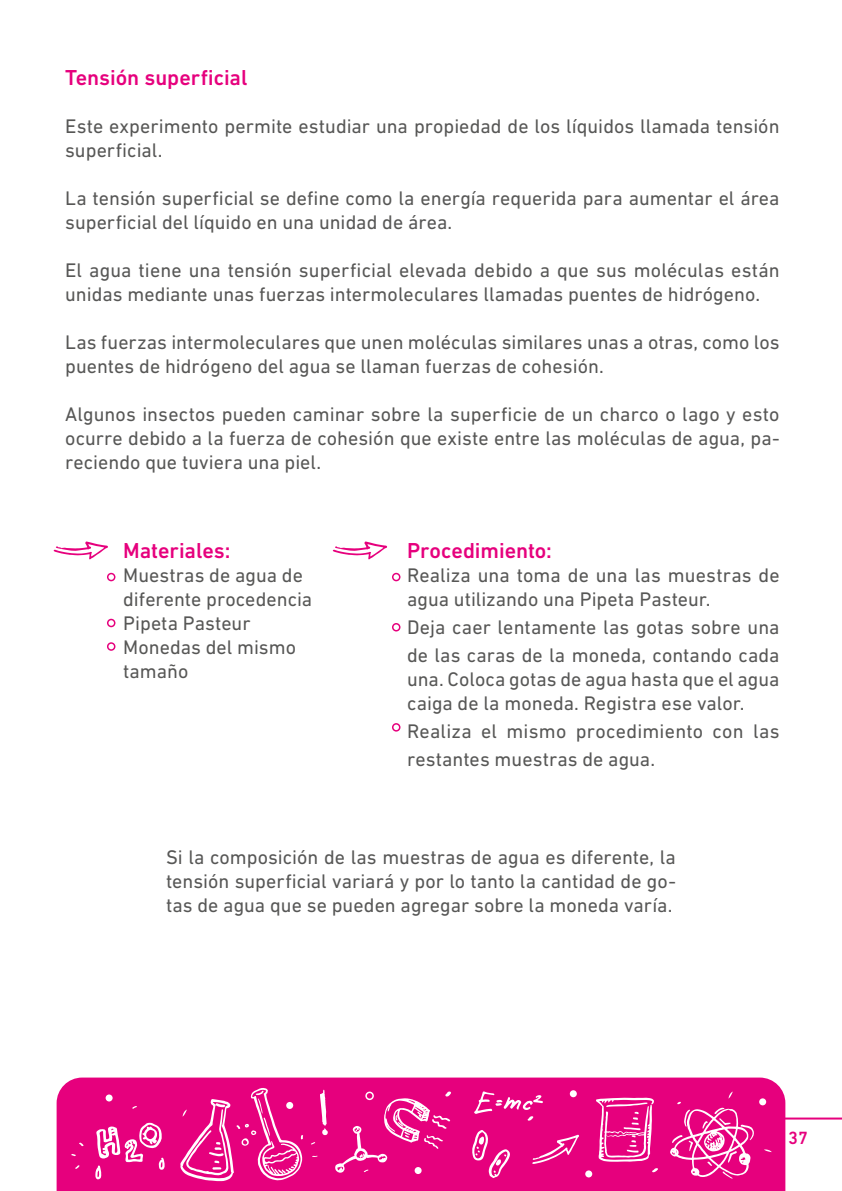
<style>
.page{position:relative;width:842px;height:1191px;background:#fff}
.page>*{position:absolute;margin:0;border:0;box-sizing:border-box;transform-origin:0 0}
.t1{font:500 22px "DIN Next LT Pro";color:#e6007d}
.t2{font:20px/24px "DIN Next LT Pro";color:#575756}
.t3{font:500 18px "DIN Next LT Pro";color:#e6007d}
</style>
<div class="page">
<div style="left:57px;top:1077px;width:728px;height:114px;background:#e6007d"></div>
<div style="left:585px;top:1170px;width:7px;height:7px;background:#fff;border-radius:50%"></div>
<div style="left:570px;top:1090px;width:7px;height:7px;background:#fff;border-radius:50%"></div>
<div style="left:106px;top:1094px;width:7px;height:7px;background:#fff;border-radius:50%"></div>
<div style="left:759px;top:1098px;width:7px;height:7px;background:#fff;border-radius:50%"></div>
<svg style="left:75px;top:1165px;width:5px;height:4px"></svg>
<svg style="left:71px;top:1153px;width:6px;height:3px"></svg>
<svg style="left:79px;top:1142px;width:5px;height:4px"></svg>
<svg style="left:311px;top:1141px;width:5px;height:3px"></svg>
<svg style="left:312px;top:1155px;width:6px;height:2px"></svg>
<svg style="left:132px;top:1106px;width:5px;height:3px"></svg>
<svg style="left:764px;top:1149px;width:8px;height:3px"></svg>
<svg style="left:652px;top:1168px;width:6px;height:4px"></svg>
<svg style="left:532px;top:1134px;width:47px;height:30px"></svg>
<svg style="left:335px;top:1090px;width:117px;height:83px;background:#e91f8c"></svg>
<svg style="left:596px;top:1097px;width:58px;height:64px;background:#ec429e"></svg>
<svg style="left:472px;top:1129px;width:38px;height:49px;background:#ea3397"></svg>
<svg style="left:670px;top:1091px;width:84px;height:87px;background:#eb3598"></svg>
<svg style="left:320px;top:1089px;width:8px;height:46px"></svg>
<svg style="left:474px;top:1091px;width:69px;height:29px;background:#ea2a92"></svg>
<svg style="left:180px;top:1087px;width:123px;height:94px;background:#ea2b92"></svg>
<svg style="left:95px;top:1122px;width:70px;height:57px"></svg>
<hr style="left:783px;top:1117px;width:59px;height:2px;background:#e6007d">
<svg style="left:54px;top:541px;width:54px;height:18px"></svg>
<svg style="left:333px;top:541px;width:54px;height:18px"></svg>
<svg style="left:107px;top:573px;width:8px;height:8px"></svg>
<svg style="left:107px;top:619px;width:8px;height:8px"></svg>
<svg style="left:107px;top:642px;width:8px;height:9px"></svg>
<svg style="left:392px;top:573px;width:8px;height:8px"></svg>
<svg style="left:392px;top:623px;width:8px;height:8px"></svg>
<svg style="left:392px;top:723px;width:8px;height:8px"></svg>
<p class="t1" style="left:65px;top:64px;width:184px">Tensión superficial</p>
<p class="t2" style="left:65px;top:113px;width:716px">Este experimento permite estudiar una propiedad de los líquidos llamada tensión superficial.</p>
<p class="t2" style="left:65px;top:185px;width:716px">La tensión superficial se define como la energía requerida para aumentar el área superficial del líquido en una unidad de área.</p>
<p class="t2" style="left:65px;top:257px;width:716px">El agua tiene una tensión superficial elevada debido a que sus moléculas están unidas mediante unas fuerzas intermoleculares llamadas puentes de hidrógeno.</p>
<p class="t2" style="left:65px;top:329px;width:716px">Las fuerzas intermoleculares que unen moléculas similares unas a otras, como los puentes de hidrógeno del agua se llaman fuerzas de cohesión.</p>
<p class="t2" style="left:65px;top:401px;width:716px;text-align:justify">Algunos insectos pueden caminar sobre la superficie de un charco o lago y esto ocurre debido a la fuerza de cohesión que existe entre las moléculas de agua, pa&shy;reciendo que tuviera una piel.</p>
<p class="t1" style="left:123px;top:538px;width:109px">Materiales:</p>
<p class="t2" style="left:123px;top:563px;width:191px">Muestras de agua de diferente procedencia<br>Pipeta Pasteur<br>Monedas del mismo tamaño</p>
<p class="t1" style="left:407px;top:538px;width:146px">Procedimiento:</p>
<p class="t2" style="left:407px;top:563px;width:374px">Realiza una toma de una las muestras de agua utilizando una Pipeta Pasteur.</p>
<p class="t2" style="left:407px;top:613px;width:374px;line-height:28px">Deja caer lentamente las gotas sobre una de las caras de la moneda, contando cada</p>
<p class="t2" style="left:407px;top:667px;width:374px">una. Coloca gotas de agua hasta que el agua caiga de la moneda. Registra ese valor.</p>
<p class="t2" style="left:407px;top:717px;width:374px;line-height:28px">Realiza el mismo procedimiento con las restantes muestras de agua.</p>
<p class="t2" style="left:166px;top:844px;width:511px;text-align:justify">Si la composición de las muestras de agua es diferente, la tensión superficial variará y por lo tanto la cantidad de go&shy;tas de agua que se pueden agregar sobre la moneda varía.</p>
<p class="t3" style="left:788px;top:1127px;width:21px">37</p>
</div>
